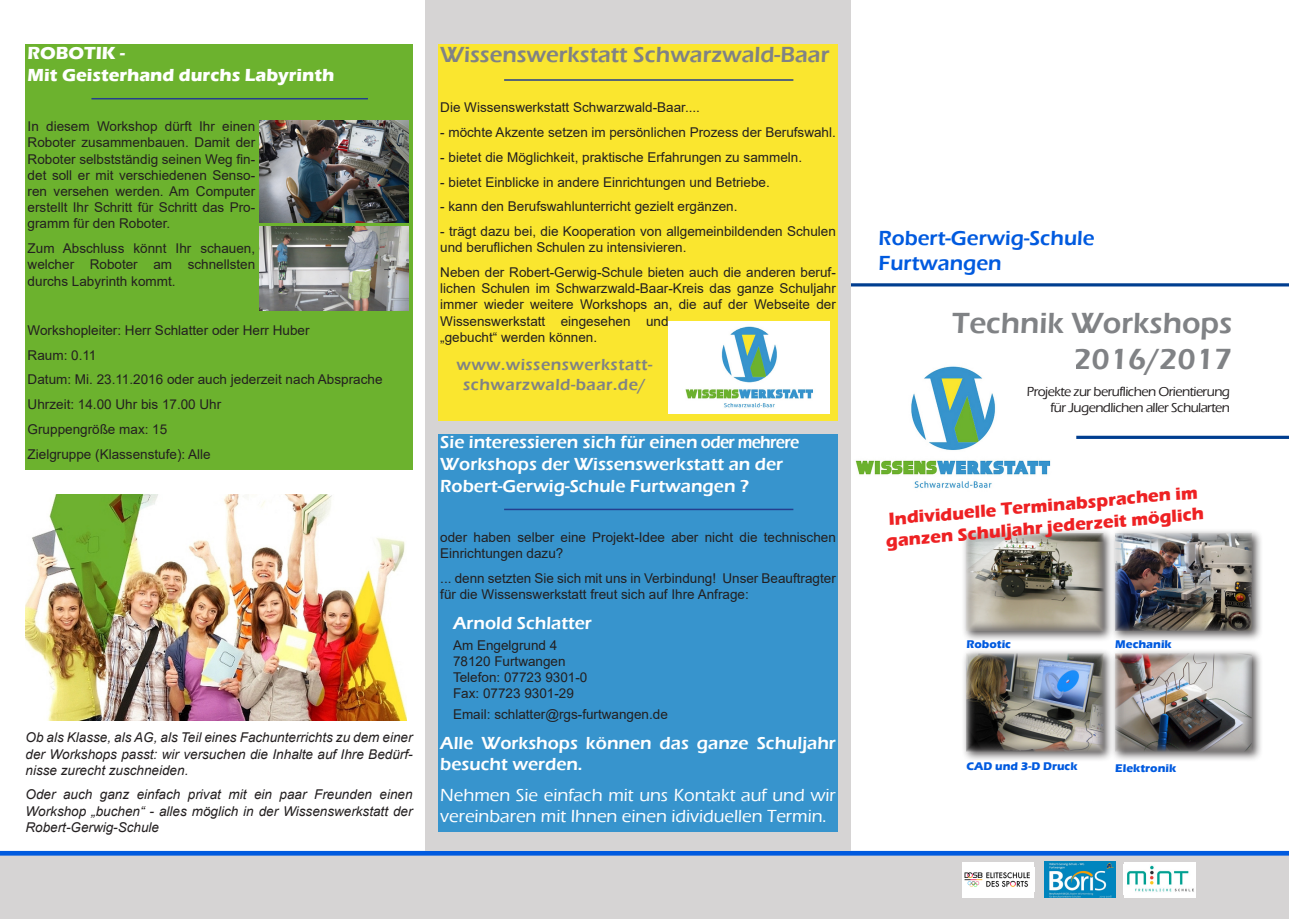
<style>
.page{position:relative;width:1289px;height:919px;background:#fff}
.page>*{position:absolute;margin:0;border:0;box-sizing:border-box;transform-origin:0 0}
.t1{font:600 30px/36px "Eras ITC";color:#808285;text-align:right}
.Info_Überschrift{font:600 22.5px "Eras ITC";color:#808285}
.t2{font:600 21px/25.2px "Eras ITC";color:#005adf}
.Info_Überschrift-2{font:600 18px/21.6px "Eras ITC";color:#fff}
.Info_text{font:500 18px/21.6px "Eras ITC";color:#fff}
.Info_text-2{font:600 18px/21.6px "Eras ITC";color:#fff}
.Info_text-3{font:700 18px/21.6px "Eras ITC";color:#ee2123}
.Info_Überschrift-3{font:700 18px/21.6px "Eras ITC";color:#fff}
.Info_text-4{font:600 16.5px/19.8px "Eras ITC";letter-spacing:.03em;color:#808285;text-align:center}
.Info_text-5{font:13.5px/16.2px "Arial";color:#231f20}
.Info_text-6{font:italic 13.5px/16.2px "Arial";color:#231f20;text-align:justify}
.t3{font:500 13.5px/16.2px "Eras ITC";letter-spacing:-.04em;color:#231f20;text-align:right}
.t4{font:700 11.4px "Eras ITC";color:#005adf}
</style>
<div class="page">
<div style="left:0;top:850px;width:1288px;height:68px;background:#d6d4d4"></div>
<img style="left:1044px;top:861px;width:71px;height:36px">
<div style="left:962px;top:861px;width:72px;height:36px;background:#fff"></div>
<img style="left:964px;top:872px;width:66px;height:15px">
<div style="left:1123px;top:861px;width:72px;height:36px;background:#fff"></div>
<img style="left:1123px;top:863px;width:71px;height:29px">
<div style="left:0;top:850px;width:1288px;height:5px;background:#005adf"></div>
<div style="left:1110px;top:648px;width:152px;height:114px;background:#231f20;opacity:.75"></div>
<img style="left:1115px;top:653px;width:136px;height:98px">
<div style="left:961px;top:648px;width:152px;height:114px;background:#231f20;opacity:.75"></div>
<img style="left:966px;top:653px;width:136px;height:98px">
<img style="left:850px;top:358px;width:201px;height:139px">
<div style="left:1016px;top:375px;width:216px;height:49px;background:#fff"></div>
<svg style="left:1076px;top:435px;width:212px;height:4px"></svg>
<hr style="left:850px;top:283px;width:438px;height:3px;background:#003e90">
<div style="left:961px;top:528px;width:152px;height:114px;background:#231f20;opacity:.75"></div>
<img style="left:966px;top:533px;width:136px;height:97px">
<div style="left:1110px;top:528px;width:152px;height:114px;background:#231f20;opacity:.75"></div>
<img style="left:1115px;top:533px;width:136px;height:97px">
<div style="left:425px;top:0;width:425px;height:850px;background:#d6d4d4"></div>
<div style="left:438px;top:45px;width:400px;height:376px;background:#fae62f"></div>
<hr style="left:504px;top:79px;width:289px;height:2px;background:#253f8e">
<img style="left:26px;top:495px;width:380px;height:225px">
<div style="left:26px;top:45px;width:386px;height:425px;background:#6cb22e"></div>
<hr style="left:91px;top:98px;width:277px;height:1px;background:#253f8e">
<img style="left:259px;top:120px;width:149px;height:102px">
<img style="left:259px;top:226px;width:149px;height:84px">
<div style="left:438px;top:434px;width:400px;height:397px;background:#3794cd"></div>
<hr style="left:504px;top:508px;width:289px;height:2px;background:#253f8e">
<img style="left:668px;top:322px;width:161px;height:91px">
<p class="Info_Überschrift-3" style="left:28px;top:43px;width:308px">ROBOTIK -<br>Mit Geisterhand durchs Labyrinth</p>
<p class="Info_text-5" style="left:28px;top:118px;width:229px;text-align:justify">In diesem Workshop dürft Ihr einen Roboter zusammenbauen. Damit der Roboter selbstständig seinen Weg fin&shy;det soll er mit verschiedenen Senso&shy;ren versehen werden. Am Computer erstellt Ihr Schritt für Schritt das Pro&shy;gramm für den Roboter.</p>
<p class="Info_text-5" style="left:28px;top:240px;width:229px;text-align:justify">Zum Abschluss könnt Ihr schauen, welcher Roboter am schnellsten durchs Labyrinth kommt.</p>
<p class="Info_text-5" style="left:28px;top:322px;width:283px">Workshopleiter: Herr Schlatter oder Herr Huber</p>
<p class="Info_text-5" style="left:28px;top:347px;width:70px">Raum: 0.11</p>
<p class="Info_text-5" style="left:28px;top:371px;width:356px">Datum: Mi. 23.11.2016 oder auch jederzeit nach Absprache</p>
<p class="Info_text-5" style="left:28px;top:396px;width:195px">Uhrzeit: 14.00 Uhr bis 17.00 Uhr</p>
<p class="Info_text-5" style="left:28px;top:421px;width:141px">Gruppengröße max: 15</p>
<p class="Info_text-5" style="left:28px;top:445px;width:185px">Zielgruppe (Klassenstufe): Alle</p>
<p class="Info_text-6" style="left:26px;top:729px;width:388px">Ob als Klasse, als AG, als Teil eines Fachunterrichts zu dem einer der Workshops passt: wir versuchen die Inhalte auf Ihre Bedürf&shy;nisse zurecht zuschneiden.</p>
<p class="Info_text-6" style="left:26px;top:786px;width:388px">Oder auch ganz einfach privat mit ein paar Freunden einen Workshop „buchen“ - alles möglich in der Wissenswerkstatt der Robert-Gerwig-Schule</p>
<p class="Info_Überschrift" style="left:440px;top:42px;width:390px">Wissenswerkstatt Schwarzwald-Baar</p>
<p class="Info_text-5" style="left:440px;top:99px;width:261px">Die Wissenswerkstatt Schwarzwald-Baar....</p>
<p class="Info_text-5" style="left:440px;top:124px;width:397px">- möchte Akzente setzen im persönlichen Prozess der Berufswahl.</p>
<p class="Info_text-5" style="left:440px;top:149px;width:363px">- bietet die Möglichkeit, praktische Erfahrungen zu sammeln.</p>
<p class="Info_text-5" style="left:440px;top:174px;width:331px">- bietet Einblicke in andere Einrichtungen und Betriebe.</p>
<p class="Info_text-5" style="left:440px;top:198px;width:299px">- kann den Berufswahlunterricht gezielt ergänzen.</p>
<p class="Info_text-5" style="left:440px;top:223px;width:397px">- trägt dazu bei, die Kooperation von allgemeinbildenden Schulen und beruflichen Schulen zu intensivieren.</p>
<p class="Info_text-5" style="left:440px;top:264px;width:397px">Neben der Robert-Gerwig-Schule bieten auch die anderen beruf&shy;lichen Schulen im Schwarzwald-Baar-Kreis das ganze Schuljahr immer wieder weitere Workshops an, die auf der Webseite der Wissenswerkstatt eingesehen und<br>„gebucht“ werden können.</p>
<p class="Info_text-4" style="left:456px;top:355px;width:197px">www.wissenswerkstatt&shy;schwarzwald-baar.de/</p>
<p class="Info_Überschrift-2" style="left:440px;top:432px;width:360px">Sie interessieren sich für einen oder mehrere<br>Workshops der Wissenswerkstatt an der<br>Robert-Gerwig-Schule Furtwangen ?</p>
<p class="Info_text-5" style="left:440px;top:529px;width:397px">oder haben selber eine Projekt-Idee aber nicht die technischen<br>Einrichtungen dazu?</p>
<p class="Info_text-5" style="left:440px;top:570px;width:397px">... denn setzten Sie sich mit uns in Verbindung! Unser Beauftragter für die Wissenswerkstatt freut sich auf Ihre Anfrage:</p>
<p class="Info_text-2" style="left:453px;top:612px;width:140px">Arnold Schlatter</p>
<p class="Info_text-5" style="left:453px;top:636px;width:106px">Am Engelgrund 4</p>
<p class="Info_text-5" style="left:453px;top:653px;width:114px">78120 Furtwangen</p>
<p class="Info_text-5" style="left:453px;top:669px;width:136px">Telefon: 07723 9301-0</p>
<p class="Info_text-5" style="left:453px;top:685px;width:122px">Fax: 07723 9301-29</p>
<p class="Info_text-5" style="left:453px;top:705px;width:216px">Email: schlatter@rgs-furtwangen.de</p>
<p class="Info_text-2" style="left:440px;top:732px;width:397px">Alle Workshops können das ganze Schuljahr besucht werden.</p>
<p class="Info_text" style="left:440px;top:784px;width:397px">Nehmen Sie einfach mit uns Kontakt auf und wir vereinbaren mit Ihnen einen idividuellen Termin.</p>
<h3 class="t2" style="left:878px;top:226px;width:217px">Robert-Gerwig-Schule<br>Furtwangen</h3>
<h1 class="t1" style="left:952px;top:305px;width:282px">Technik Workshops<br>2016/2017</h1>
<p class="t3" style="left:1026px;top:383px;width:205px">Projekte zur beruflichen Orientierung für Jugendlichen aller Schularten</p>
<p class="Info_text-3" style="left:883px;top:508px;width:320px;rotate:-5deg">Individuelle Terminabsprachen im ganzen Schuljahr jederzeit möglich</p>
<p class="t4" style="left:966px;top:638px;width:46px">Robotic</p>
<p class="t4" style="left:1115px;top:638px;width:58px">Mechanik</p>
<p class="t4" style="left:966px;top:759px;width:113px">CAD und 3-D Druck</p>
<p class="t4" style="left:1115px;top:761px;width:62px">Elektronik</p>
</div>
